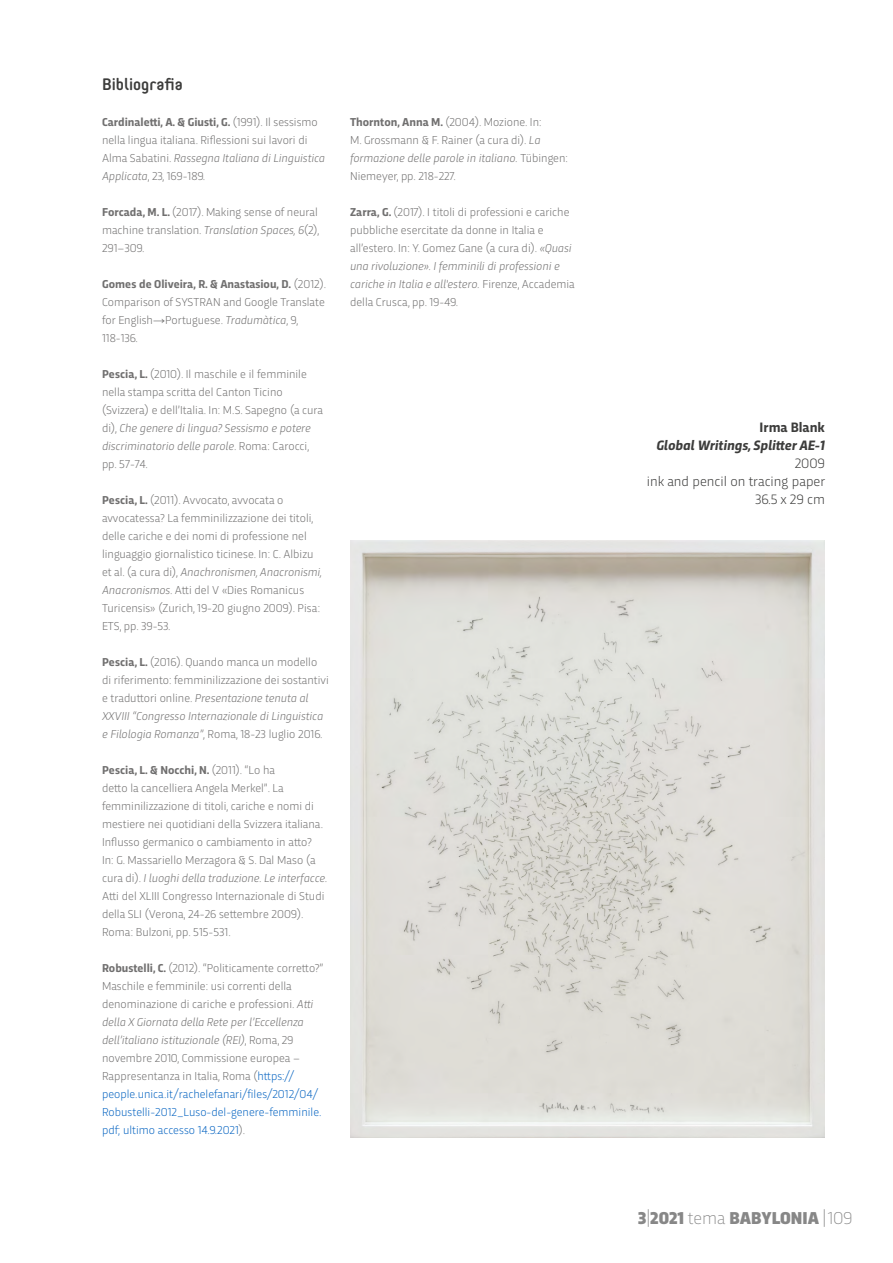
<style>
.page{position:relative;width:893px;height:1263px;background:#fff}
.page>*{position:absolute;margin:0;border:0;box-sizing:border-box;transform-origin:0 0}
.t1{font:900 18px "Trasandina";color:#878787}
.t2{font:500 16.5px "Core Mellow 55";color:#3c3c3b}
.t3{font:300 14.25px/18px "Trasandina";color:#3c3c3b;text-align:right}
.t4{font:italic 700 14.25px "Trasandina";color:#3c3c3b}
.t5{font:700 14.25px "Trasandina";color:#3c3c3b}
.t6{font:300 12px/18px "Trasandina";color:#706f6f}
.s1{font-weight:700}
.s2{font-style:italic}
.s3{font-family:"Arial";font-weight:400}
.s4{color:#0563c1}
.s5{font-weight:200}
</style>
<div class="page">
<img style="left:350px;top:540px;width:475px;height:598px">
<h2 class="t2" style="left:102px;top:72px;width:82px">Bibliografia</h2>
<p class="t6" style="left:102px;top:112px;width:225px"><span class="s1">Cardinaletti, A. &amp; Giusti, G.</span> (1991). Il sessismo nella lingua italiana. Riflessioni sui lavori di Alma Sabatini. <span class="s2">Rassegna Italiana di Linguistica Applicata</span>, 23, 169-189.</p>
<p class="t6" style="left:102px;top:202px;width:219px"><span class="s1">Forcada, M. L.</span> (2017). Making sense of neural machine translation. <span class="s2">Translation Spaces, 6</span>(2),<br>291–309.</p>
<p class="t6" style="left:102px;top:274px;width:226px"><span class="s1">Gomes de Oliveira, R. &amp; Anastasiou, D.</span> (2012).<br>Comparison of SYSTRAN and Google Translate for English<span class="s3">→</span>Portuguese. <span class="s2">Tradumàtica</span>, 9, 118-136.</p>
<p class="t6" style="left:102px;top:364px;width:223px"><span class="s1">Pescia, L.</span> (2010). Il maschile e il femminile nella stampa scritta del Canton Ticino (Svizzera) e dell’Italia. In: M.S. Sapegno (a cura di), <span class="s2">Che genere di lingua? Sessismo e potere discriminatorio delle parole</span>. Roma: Carocci, pp. 57-74.</p>
<p class="t6" style="left:102px;top:490px;width:221px"><span class="s1">Pescia, L.</span> (2011). Avvocato, avvocata o avvocatessa? La femminilizzazione dei titoli, delle cariche e dei nomi di professione nel linguaggio giornalistico ticinese. In: C. Albizu et al. (a cura di), <span class="s2">Anachronismen, Anacronismi, Anacronismos</span>. Atti del V «Dies Romanicus Turicensis» (Zurich, 19-20 giugno 2009). Pisa:<br>ETS, pp. 39-53.</p>
<p class="t6" style="left:102px;top:652px;width:228px"><span class="s1">Pescia, L.</span> (2016). Quando manca un modello di riferimento: femminilizzazione dei sostantivi e traduttori online. <span class="s2">Presentazione tenuta al XXVIII “Congresso Internazionale di Linguistica e Filologia Romanza”</span>, Roma, 18-23 luglio 2016.</p>
<p class="t6" style="left:102px;top:760px;width:227px"><span class="s1">Pescia, L. &amp; Nocchi, N.</span> (2011). “Lo ha<br>detto la cancelliera Angela Merkel”. La femminilizzazione di titoli, cariche e nomi di mestiere nei quotidiani della Svizzera italiana.<br>Influsso germanico o cambiamento in atto?<br>In: G. Massariello Merzagora &amp; S. Dal Maso (a cura di). <span class="s2">I luoghi della traduzione. Le interfacce.<br></span>Atti del XLIII Congresso Internazionale di Studi della SLI (Verona, 24-26 settembre 2009).<br>Roma: Bulzoni, pp. 515-531.</p>
<p class="t6" style="left:102px;top:958px;width:223px"><span class="s1">Robustelli, C.</span> (2012). “Politicamente corretto?” Maschile e femminile: usi correnti della denominazione di cariche e professioni. <span class="s2">Atti della X Giornata della Rete per l’Eccellenza dell’italiano istituzionale (REI)</span>, Roma, 29 novembre 2010, Commissione europea – Rappresentanza in Italia, Roma (<span class="s4">https:// people.unica.it/rachelefanari/files/2012/04/ Robustelli-2012_Luso-del-genere-femminile. pdf; ultimo accesso 14.9.2021</span>).</p>
<p class="t6" style="left:350px;top:112px;width:219px"><span class="s1">Thornton, Anna M.</span> (2004). Mozione. In:<br>M. Grossmann &amp; F. Rainer (a cura di). <span class="s2">La formazione delle parole in italiano.</span> Tübingen:<br>Niemeyer, pp. 218-227.</p>
<p class="t6" style="left:350px;top:202px;width:226px"><span class="s1">Zarra, G.</span> (2017). I titoli di professioni e cariche pubbliche esercitate da donne in Italia e all’estero. In: Y. Gomez Gane (a cura di). <span class="s2">«Quasi una rivoluzione». I femminili di professioni e cariche in Italia e all'estero.</span> Firenze, Accademia della Crusca, pp. 19-49.</p>
<p class="t5" style="left:760px;top:417px;width:67px">Irma Blank</p>
<p class="t4" style="left:656px;top:435px;width:170px">Global Writings, Splitter AE-1</p>
<p class="t3" style="left:647px;top:453px;width:180px">2009<br>ink and pencil on tracing paper<br>36.5 x 29 cm</p>
<h1 class="t1" style="left:638px;top:1205px;width:216px">3<span class="s5">|</span>2021 <span class="s5">tema</span> BABYLONIA <span class="s5">| 109</span></h1>
</div>
